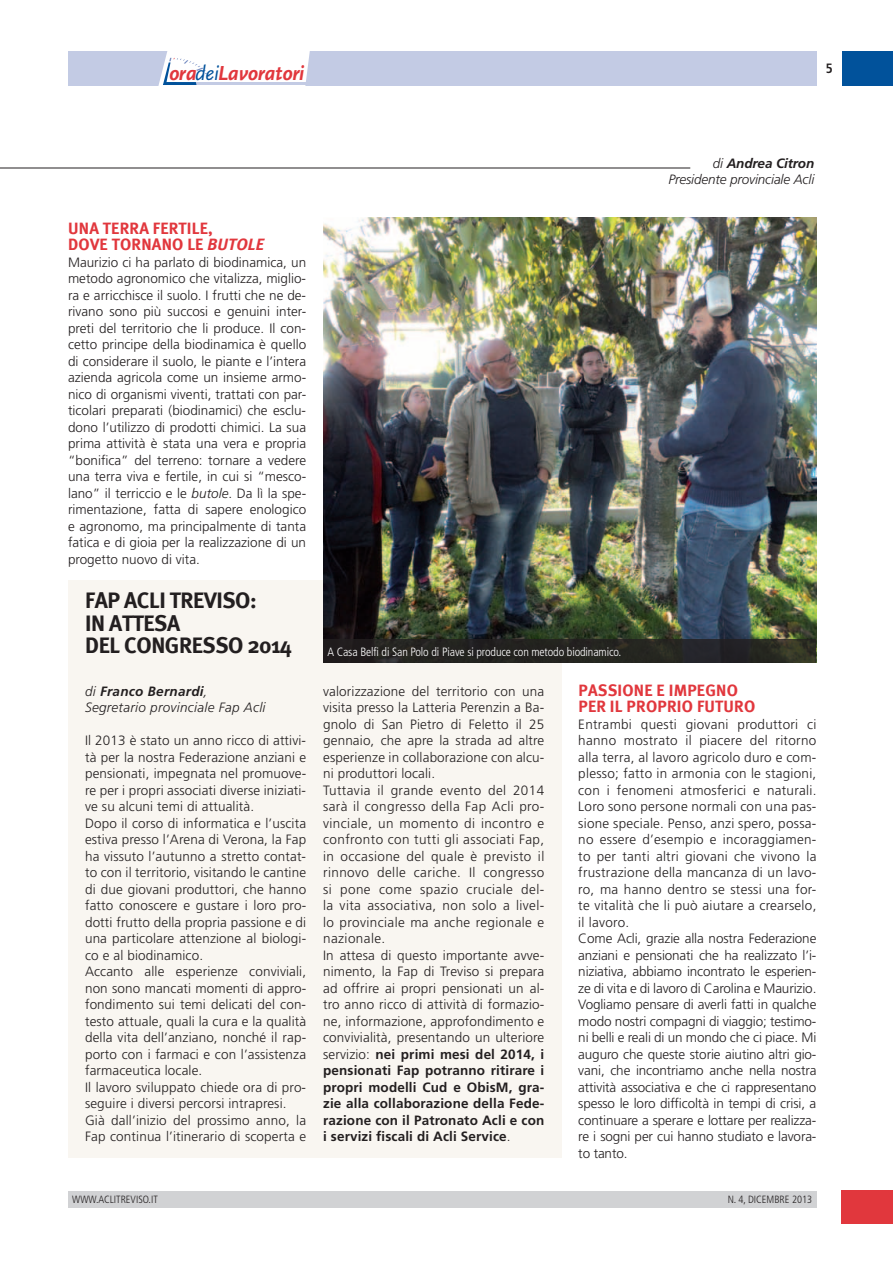
<style>
.page{position:relative;width:893px;height:1263px;background:#fff}
.page>*{position:absolute;margin:0;border:0;box-sizing:border-box;transform-origin:0 0}
.t1{font:700 22.5px/22.5px "Meta";letter-spacing:-.015em;color:#231f20}
.t2{font:21.15px "Scala Sans Bold LF Italic";letter-spacing:-.01em;color:#e1373d}
.t3{font:700 16.5px/16.5px "Meta";letter-spacing:.015em;color:#e1373d}
.t4{font:300 13.5px/16.5px "Frutiger LT Std";letter-spacing:.01em;color:#231f20}
.t5{font:300 13.5px/16.5px "Frutiger LT Std";letter-spacing:-.01em;color:#231f20}
.t6{font:italic 300 13.5px/16.5px "Frutiger LT Std";letter-spacing:.02em;color:#231f20}
.t7{font:italic 300 13.5px/16.5px "Frutiger LT Std";letter-spacing:-.01em;color:#231f20;text-align:right}
.t8{font:700 condensed 13.5px "Frutiger LT Std";color:#231f20}
.t9{font:300 condensed 12px "Frutiger LT Std";letter-spacing:-.01em;color:#fff}
.t10{font:300 condensed 10.5px "Frutiger LT Std";color:#231f20}
.s1{font-family:"Scala Sans";font-style:italic;color:#01529b}
.s2{font-style:italic}
.s3{font-weight:700}
</style>
<div class="page">
<hr style="left:0;top:168px;width:690px;height:1px;background:#231f20">
<div style="left:68px;top:580px;width:493px;height:578px;background:#f9f6f1"></div>
<img style="left:323px;top:217px;width:493px;height:446px">
<svg style="left:323px;top:639px;width:492px;height:23px;background:#272723"></svg>
<div style="left:323px;top:642px;width:302px;height:20px;background:#231f20"></div>
<div style="left:842px;top:51px;width:51px;height:34px;background:#01529b"></div>
<div style="left:68px;top:1191px;width:748px;height:16px;background:#d1d2d4"></div>
<div style="left:842px;top:1191px;width:51px;height:33px;background:#e1373d"></div>
<div style="left:68px;top:51px;width:748px;height:34px;background:#c3cbe4"></div>
<svg style="left:158px;top:51px;width:152px;height:35px;background:#f0f3f8"></svg>
<h2 class="t2" style="left:169px;top:62px;width:137px">ora<span class="s1">dei</span>Lavoratori</h2>
<p class="t8" style="left:826px;top:60px;width:9px">5</p>
<p class="t3" style="left:68px;top:219px;width:197px">UNA TERRA FERTILE,<br>DOVE TORNANO LE <span class="s2">BUTOLE</span></p>
<p class="t4" style="left:68px;top:254px;width:240px;text-align:justify">Maurizio ci ha parlato di biodinamica, un metodo agronomico che vitalizza, miglio&shy;ra e arricchisce il suolo. I frutti che ne de&shy;rivano sono più succosi e genuini inter&shy;preti del territorio che li produce. Il con&shy;cetto principe della biodinamica è quello di considerare il suolo, le piante e l’intera azienda agricola come un insieme armo&shy;nico di organismi viventi, trattati con par&shy;ticolari preparati (biodinamici) che esclu&shy;dono l’utilizzo di prodotti chimici. La sua prima attività è stata una vera e propria “bonifica” del terreno: tornare a vedere una terra viva e fertile, in cui si “mesco&shy;lano” il terriccio e le <span class="s2">butole</span>. Da lì la spe&shy;rimentazione, fatta di sapere enologico e agronomo, ma principalmente di tanta fatica e di gioia per la realizzazione di un progetto nuovo di vita.</p>
<h1 class="t1" style="left:85px;top:589px;width:208px">FAP ACLI TREVISO:<br>IN ATTESA<br>DEL CONGRESSO 2014</h1>
<p class="t6" style="left:85px;top:683px;width:182px">di <span class="s3">Franco Bernardi</span>,<br>Segretario provinciale Fap Acli</p>
<p class="t4" style="left:85px;top:732px;width:223px">Il 2013 è stato un anno ricco di attivi&shy;tà per la nostra Federazione anziani e pensionati, impegnata nel promuove&shy;re per i propri associati diverse iniziati&shy;ve su alcuni temi di attualità.<br>Dopo il corso di informatica e l’uscita estiva presso l’Arena di Verona, la Fap ha vissuto l’autunno a stretto contat&shy;to con il territorio, visitando le cantine di due giovani produttori, che hanno fatto conoscere e gustare i loro pro&shy;dotti frutto della propria passione e di una particolare attenzione al biologi&shy;co e al biodinamico.<br>Accanto alle esperienze conviviali, non sono mancati momenti di appro&shy;fondimento sui temi delicati del con&shy;testo attuale, quali la cura e la qualità della vita dell’anziano, nonché il rap&shy;porto con i farmaci e con l’assistenza farmaceutica locale.<br>Il lavoro sviluppato chiede ora di pro&shy;seguire i diversi percorsi intrapresi.<br>Già dall’inizio del prossimo anno, la Fap continua l’itinerario di scoperta e</p>
<p class="t10" style="left:72px;top:1193px;width:87px">www.aclitreviso.it</p>
<p class="t7" style="left:669px;top:155px;width:147px">di <span class="s3">Andrea Citron<br></span>Presidente provinciale Acli</p>
<p class="t9" style="left:327px;top:645px;width:295px">A Casa Belfi di San Polo di Piave si produce con metodo biodinamico.</p>
<p class="t4" style="left:323px;top:683px;width:223px">valorizzazione del territorio con una visita presso la Latteria Perenzin a Ba&shy;gnolo di San Pietro di Feletto il 25 gennaio, che apre la strada ad altre esperienze in collaborazione con alcu&shy;ni produttori locali.<br>Tuttavia il grande evento del 2014 sarà il congresso della Fap Acli pro&shy;vinciale, un momento di incontro e confronto con tutti gli associati Fap, in occasione del quale è previsto il rinnovo delle cariche. Il congresso si pone come spazio cruciale del&shy;la vita associativa, non solo a livel&shy;lo provinciale ma anche regionale e nazionale.<br>In attesa di questo importante avve&shy;nimento, la Fap di Treviso si prepara ad offrire ai propri pensionati un al&shy;tro anno ricco di attività di formazio&shy;ne, informazione, approfondimento e convivialità, presentando un ulteriore servizio: <span class="s3">nei primi mesi del 2014, i pensionati Fap potranno ritirare i propri modelli Cud e ObisM, gra&shy;zie alla collaborazione della Fede&shy;razione con il Patronato Acli e con i servizi fiscali di Acli Service</span>.</p>
<p class="t3" style="left:578px;top:681px;width:178px">PASSIONE E IMPEGNO<br>PER IL PROPRIO FUTURO</p>
<p class="t5" style="left:578px;top:716px;width:240px">Entrambi questi giovani produttori ci hanno mostrato il piacere del ritorno alla terra, al lavoro agricolo duro e com&shy;plesso; fatto in armonia con le stagioni, con i fenomeni atmosferici e naturali.<br>Loro sono persone normali con una pas&shy;sione speciale. Penso, anzi spero, possa&shy;no essere d’esempio e incoraggiamen&shy;to per tanti altri giovani che vivono la frustrazione della mancanza di un lavo&shy;ro, ma hanno dentro se stessi una for&shy;te vitalità che li può aiutare a crearselo, il lavoro.<br>Come Acli, grazie alla nostra Federazione anziani e pensionati che ha realizzato l’i&shy;niziativa, abbiamo incontrato le esperien&shy;ze di vita e di lavoro di Carolina e Maurizio.<br>Vogliamo pensare di averli fatti in qualche modo nostri compagni di viaggio; testimo&shy;ni belli e reali di un mondo che ci piace. Mi auguro che queste storie aiutino altri gio&shy;vani, che incontriamo anche nella nostra attività associativa e che ci rappresentano spesso le loro difficoltà in tempi di crisi, a continuare a sperare e lottare per realizza&shy;re i sogni per cui hanno studiato e lavora&shy;to tanto.</p>
<p class="t10" style="left:728px;top:1193px;width:86px">n. 4, dicembre 2013</p>
</div>
